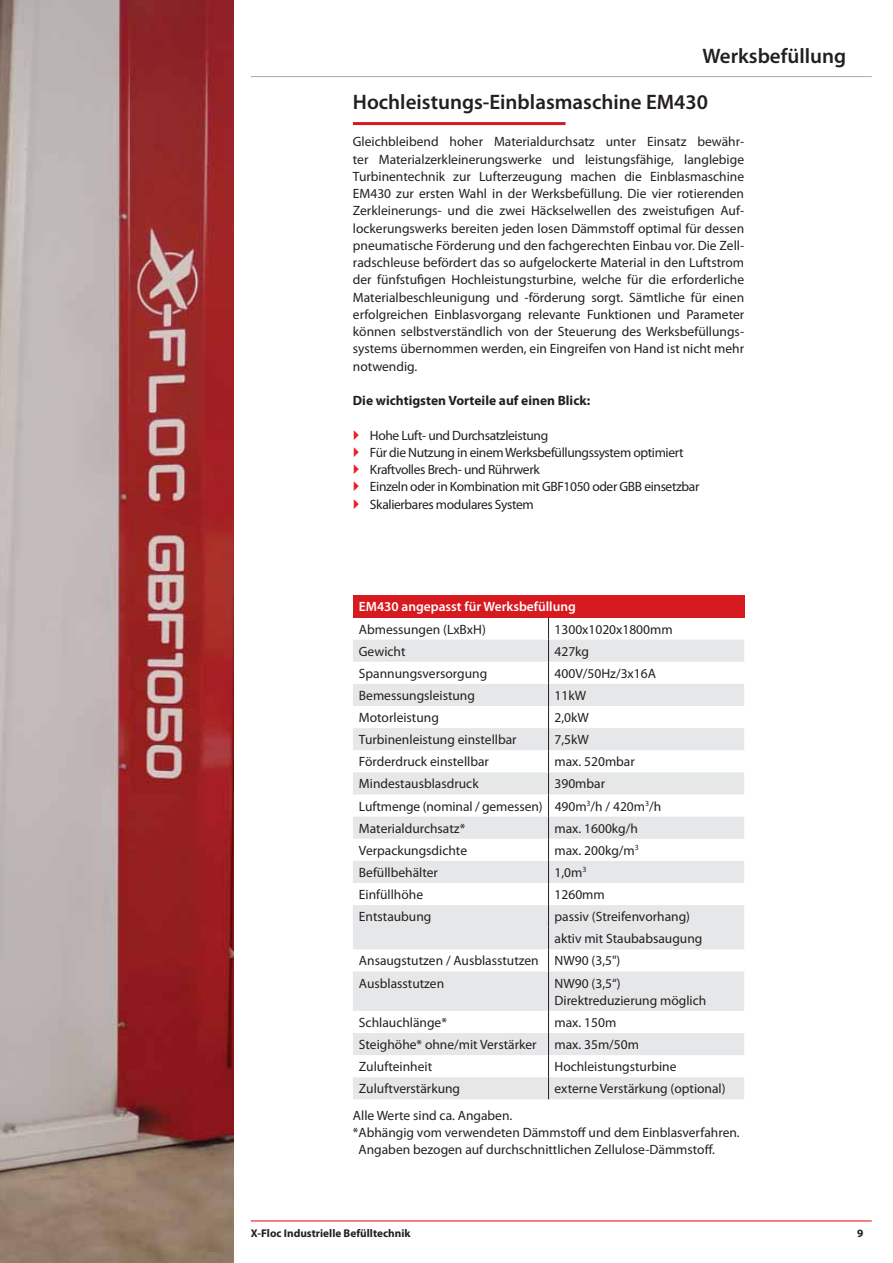
<style>
.page{position:relative;width:893px;height:1263px;background:#fff}
.page>*{position:absolute;margin:0;border:0;box-sizing:border-box;transform-origin:0 0}
.t1{font:600 21px "Myriad Pro";color:#231f20}
.t2{font:13.5px/17.2px "Myriad Pro";color:#231f20}
.t3{font:13.5px/17.2px "Myriad Pro";letter-spacing:-.025em;color:#231f20}
.t4{font:700 13.5px "Myriad Pro";color:#231f20}
.t5{font:600 13.5px "Myriad Pro";color:#fff}
.t6{font:700 11.25px "Myriad Pro";color:#231f20}
</style>
<div class="page">
<hr style="left:251px;top:76px;width:621px;height:1px;background:#a7a9ac">
<hr style="left:251px;top:1220px;width:621px;height:2px;background:#ed1c24">
<img style="left:0;top:0;width:234px;height:1263px">
<hr style="left:353px;top:122px;width:212px;height:3px;background:#d71920">
<div style="left:353px;top:595px;width:391px;height:22px;background:#d71920"></div>
<svg style="left:353px;top:640px;width:391px;height:459px;fill:#e6e7e8"></svg>
<svg style="left:548px;top:617px;width:1px;height:354px"></svg>
<hr style="left:548px;top:971px;width:1px;height:40px;background:#231f20">
<svg style="left:548px;top:1011px;width:1px;height:88px"></svg>
<h1 class="t1" style="left:702px;top:48px;width:145px">Werksbefüllung</h1>
<h1 class="t1" style="left:353px;top:94px;width:357px">Hochleistungs-Einblasmaschine EM430</h1>
<p class="t2" style="left:353px;top:134px;width:393px;text-align:justify">Gleichbleibend hoher Materialdurchsatz unter Einsatz bewähr&shy;ter Materialzerkleinerungswerke und leistungsfähige, langlebige Turbinentechnik zur Lufterzeugung machen die Einblasmaschine EM430 zur ersten Wahl in der Werksbefüllung. Die vier rotierenden Zerkleinerungs- und die zwei Häckselwellen des zweistufigen Auf&shy;lockerungswerks bereiten jeden losen Dämmstoff optimal für dessen pneumatische Förderung und den fachgerechten Einbau vor. Die Zell&shy;radschleuse befördert das so aufgelockerte Material in den Luftstrom der fünfstufigen Hochleistungsturbine, welche für die erforderliche Materialbeschleunigung und -förderung sorgt. Sämtliche für einen erfolgreichen Einblasvorgang relevante Funktionen und Parameter können selbstverständlich von der Steuerung des Werksbefüllungs&shy;systems übernommen werden, ein Eingreifen von Hand ist nicht mehr notwendig.</p>
<p class="t4" style="left:353px;top:395px;width:239px">Die wichtigsten Vorteile auf einen Blick:</p>
<p class="t3" style="left:370px;top:427px;width:331px">Hohe Luft- und Durchsatzleistung<br>Für die Nutzung in einem Werksbefüllungssystem optimiert Kraftvolles Brech- und Rührwerk<br>Einzeln oder in Kombination mit GBF1050 oder GBB einsetzbar Skalierbares modulares System</p>
<p class="t5" style="left:359px;top:602px;width:218px">EM430 angepasst für Werksbefüllung</p>
<p class="t2" style="left:359px;top:621px;width:128px">Abmessungen (LxBxH)</p>
<p class="t2" style="left:554px;top:621px;width:120px">1300x1020x1800mm</p>
<p class="t2" style="left:359px;top:643px;width:48px">Gewicht</p>
<p class="t2" style="left:554px;top:643px;width:36px">427kg</p>
<p class="t2" style="left:359px;top:666px;width:130px">Spannungsversorgung</p>
<p class="t2" style="left:554px;top:666px;width:103px">400V/50Hz/3x16A</p>
<p class="t2" style="left:359px;top:688px;width:118px">Bemessungsleistung</p>
<p class="t2" style="left:554px;top:688px;width:33px">11kW</p>
<p class="t2" style="left:359px;top:710px;width:81px">Motorleistung</p>
<p class="t2" style="left:554px;top:710px;width:36px">2,0kW</p>
<p class="t2" style="left:359px;top:732px;width:159px">Turbinenleistung einstellbar</p>
<p class="t2" style="left:554px;top:732px;width:36px">7,5kW</p>
<p class="t2" style="left:359px;top:754px;width:132px">Förderdruck einstellbar</p>
<p class="t2" style="left:554px;top:754px;width:82px">max. 520mbar</p>
<p class="t2" style="left:359px;top:776px;width:121px">Mindestausblasdruck</p>
<p class="t2" style="left:359px;top:774px;width:304px;line-height:22px;text-indent:196px">390mbar<br>Luftmenge (nominal / gemessen) 490m<sup>3</sup>/h / 420m<sup>3</sup>/h<br>Materialdurchsatz*</p>
<p class="t2" style="left:554px;top:820px;width:85px">max. 1600kg/h</p>
<p class="t2" style="left:359px;top:843px;width:110px">Verpackungsdichte</p>
<p class="t2" style="left:554px;top:843px;width:86px">max. 200kg/m<sup>3</sup></p>
<p class="t2" style="left:359px;top:865px;width:81px">Befüllbehälter</p>
<p class="t2" style="left:554px;top:865px;width:33px">1,0m<sup>3</sup></p>
<p class="t2" style="left:359px;top:887px;width:66px">Einfüllhöhe</p>
<p class="t2" style="left:554px;top:887px;width:52px">1260mm</p>
<p class="t2" style="left:359px;top:909px;width:74px">Entstaubung</p>
<p class="t2" style="left:554px;top:909px;width:137px">passiv (Streifenvorhang)</p>
<p class="t2" style="left:554px;top:931px;width:149px">aktiv mit Staubabsaugung</p>
<p class="t2" style="left:359px;top:953px;width:263px">Ansaugstutzen / Ausblasstutzen NW90 (3,5")</p>
<p class="t2" style="left:359px;top:975px;width:87px">Ausblasstutzen</p>
<p class="t2" style="left:554px;top:975px;width:153px">NW90 (3,5“)<br>Direktreduzierung möglich</p>
<p class="t2" style="left:359px;top:1015px;width:90px">Schlauchlänge*</p>
<p class="t2" style="left:554px;top:1015px;width:63px">max. 150m</p>
<p class="t2" style="left:359px;top:1037px;width:179px">Steighöhe* ohne/mit Verstärker</p>
<p class="t2" style="left:554px;top:1037px;width:86px">max. 35m/50m</p>
<p class="t2" style="left:359px;top:1059px;width:75px">Zulufteinheit</p>
<p class="t2" style="left:554px;top:1059px;width:123px">Hochleistungsturbine</p>
<p class="t2" style="left:359px;top:1081px;width:103px">Zuluftverstärkung</p>
<p class="t2" style="left:554px;top:1081px;width:173px">externe Verstärkung (optional)</p>
<p class="t2" style="left:353px;top:1107px;width:161px">Alle Werte sind ca. Angaben.</p>
<p class="t2" style="left:353px;top:1125px;width:388px">*Abhängig vom verwendeten Dämmstoff und dem Einblasverfahren.</p>
<p class="t2" style="left:358px;top:1142px;width:358px">Angaben bezogen auf durchschnittlichen Zellulose-Dämmstoff.</p>
<p class="t6" style="left:251px;top:1229px;width:161px">X-Floc Industrielle Befülltechnik</p>
<p class="t6" style="left:857px;top:1229px;width:8px">9</p>
</div>
